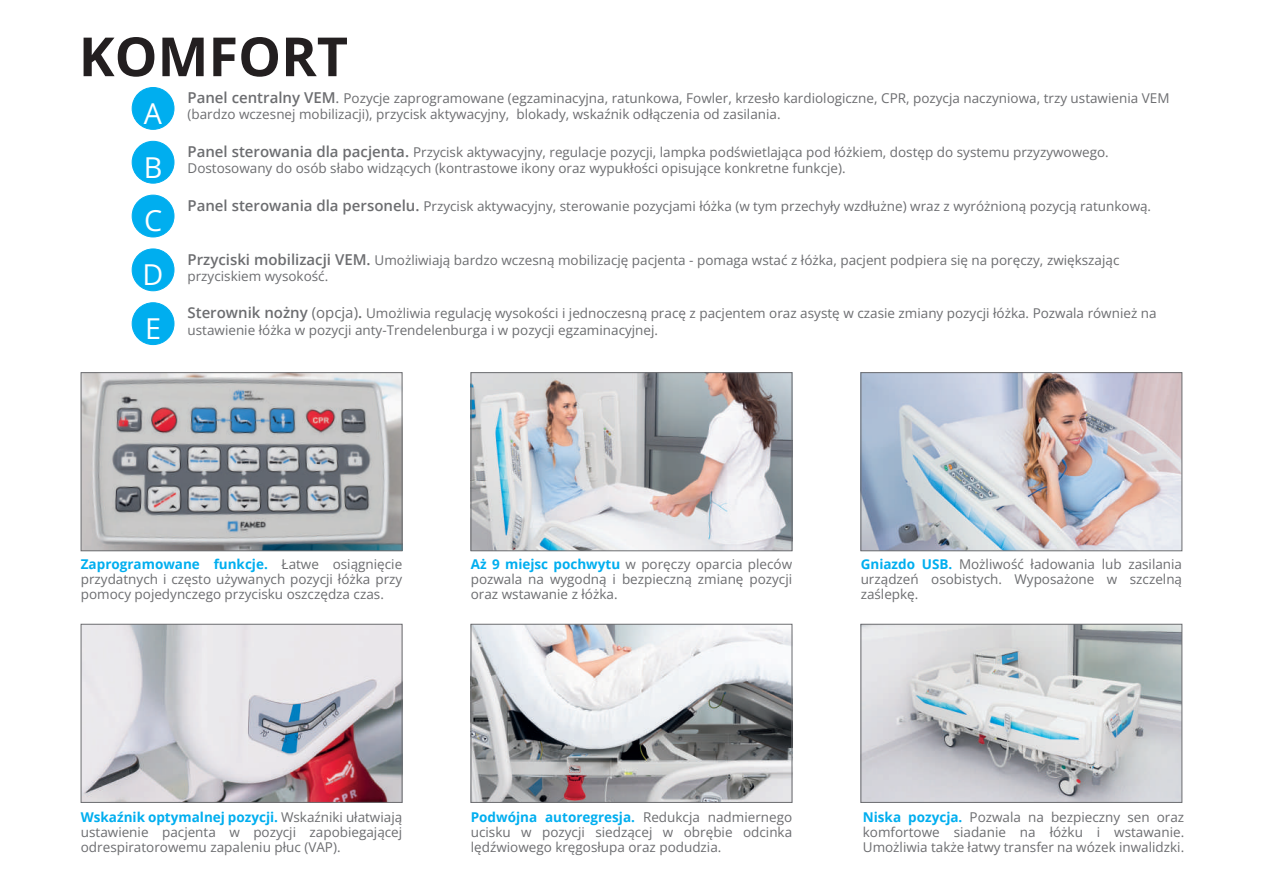
<style>
.page{position:relative;width:1263px;height:893px;background:#fff}
.page>*{position:absolute;margin:0;border:0;box-sizing:border-box;transform-origin:0 0}
.t1{font:700 54px "Open Sans";color:#231f20}
.t2{font:28.8px/53.8px "Open Sans";color:#fff;text-align:justify}
.t3{font:13.5px/15px "Open Sans";color:#6c6d70;text-align:justify}
.s1{font-weight:600;font-size:15px}
.s2{font-size:15px}
.s3{font-weight:700;color:#00aeef}
</style>
<div class="page">
<div style="left:132px;top:88px;width:42px;height:41px;background:#00aeef;border-radius:50%"></div>
<div style="left:132px;top:87px;width:42px;height:43px;border:1px solid #00aeef;border-radius:50%"></div>
<div style="left:132px;top:141px;width:42px;height:42px;background:#00aeef;border-radius:50%"></div>
<div style="left:132px;top:141px;width:42px;height:42px;border:1px solid #00aeef;border-radius:50%"></div>
<div style="left:132px;top:195px;width:42px;height:42px;background:#00aeef;border-radius:50%"></div>
<div style="left:132px;top:195px;width:42px;height:42px;border:1px solid #00aeef;border-radius:50%"></div>
<div style="left:132px;top:249px;width:42px;height:42px;background:#00aeef;border-radius:50%"></div>
<div style="left:132px;top:249px;width:42px;height:42px;border:1px solid #00aeef;border-radius:50%"></div>
<div style="left:132px;top:303px;width:42px;height:42px;background:#00aeef;border-radius:50%"></div>
<div style="left:132px;top:302px;width:42px;height:43px;border:1px solid #00aeef;border-radius:50%"></div>
<img style="left:83px;top:374px;width:317px;height:175px">
<div style="left:81px;top:372px;width:321px;height:179px;border:1px solid #6c6d70"></div>
<img style="left:83px;top:626px;width:317px;height:175px">
<div style="left:81px;top:624px;width:321px;height:179px;border:1px solid #6c6d70"></div>
<img style="left:473px;top:374px;width:317px;height:175px">
<div style="left:471px;top:372px;width:321px;height:179px;border:1px solid #6c6d70"></div>
<img style="left:473px;top:626px;width:317px;height:175px">
<div style="left:471px;top:624px;width:321px;height:179px;border:1px solid #6c6d70"></div>
<img style="left:863px;top:374px;width:317px;height:175px">
<div style="left:861px;top:372px;width:321px;height:179px;border:1px solid #6c6d70"></div>
<img style="left:863px;top:626px;width:317px;height:175px">
<div style="left:861px;top:624px;width:321px;height:179px;border:1px solid #6c6d70"></div>
<h1 class="t1" style="left:79px;top:18px;width:271px">KOMFORT</h1>
<h2 class="t2" style="left:143px;top:86px;width:22px">A B C D E</h2>
<p class="t3" style="left:188px;top:90px;width:983px;line-height:16.2px"><span class="s1">Panel centralny VEM</span><span class="s2">.</span> Pozycje zaprogramowane (egzaminacyjna, ratunkowa, Fowler, krzesło kardiologiczne, CPR, pozycja naczyniowa, trzy ustawienia VEM (bardzo wczesnej mobilizacji), przycisk aktywacyjny, blokady, wskaźnik odłączenia od zasilania.</p>
<p class="t3" style="left:188px;top:144px;width:923px;line-height:16.2px"><span class="s1">Panel sterowania dla pacjenta.</span> Przycisk aktywacyjny, regulacje pozycji, lampka podświetlająca pod łóżkiem, dostęp do systemu przyzywowego.<br>Dostosowany do osób słabo widzących (kontrastowe ikony oraz wypukłości opisujące konkretne funkcje).</p>
<p class="t3" style="left:188px;top:198px;width:965px"><span class="s1">Panel sterowania dla personelu.</span> Przycisk aktywacyjny, sterowanie pozycjami łóżka (w tym przechyły wzdłużne) wraz z wyróżnioną pozycją ratunkową.</p>
<p class="t3" style="left:188px;top:251px;width:933px;line-height:16.2px"><span class="s1">Przyciski mobilizacji VEM.</span> Umożliwiają bardzo wczesną mobilizację pacjenta - pomaga wstać z łóżka, pacjent podpiera się na poręczy, zwiększając przyciskiem wysokość.</p>
<p class="t3" style="left:188px;top:305px;width:971px;line-height:16.2px"><span class="s1">Sterownik nożny</span> <span class="s2">(opcja)</span><span class="s1">.</span> Umożliwia regulację wysokości i jednoczesną pracę z pacjentem oraz asystę w czasie zmiany pozycji łóżka. Pozwala również na ustawienie łóżka w pozycji anty-Trendelenburga i w pozycji egzaminacyjnej.</p>
<p class="t3" style="left:81px;top:556px;width:323px"><span class="s3">Zaprogramowane funkcje.</span> Łatwe osiągnięcie przydatnych i często używanych pozycji łóżka przy pomocy pojedynczego przycisku oszczędza czas.</p>
<p class="t3" style="left:471px;top:556px;width:323px"><span class="s3">Aż 9 miejsc pochwytu</span> w poręczy oparcia pleców pozwala na wygodną i bezpieczną zmianę pozycji oraz wstawanie z łóżka.</p>
<p class="t3" style="left:861px;top:556px;width:323px"><span class="s3">Gniazdo USB.</span> Możliwość ładowania lub zasilania urządzeń osobistych. Wyposażone w szczelną zaślepkę.</p>
<p class="t3" style="left:81px;top:809px;width:323px"><span class="s3">Wskaźnik optymalnej pozycji.</span> Wskaźniki ułatwiają ustawienie pacjenta w pozycji zapobiegającej odrespiratorowemu zapaleniu płuc (VAP).</p>
<p class="t3" style="left:471px;top:809px;width:323px"><span class="s3">Podwójna autoregresja.</span> Redukcja nadmiernego ucisku w pozycji siedzącej w obrębie odcinka lędźwiowego kręgosłupa oraz podudzia.</p>
<p class="t3" style="left:863px;top:809px;width:323px"><span class="s3">Niska pozycja.</span> Pozwala na bezpieczny sen oraz komfortowe siadanie na łóżku i wstawanie.<br>Umożliwia także łatwy transfer na wózek inwalidzki.</p>
</div>
